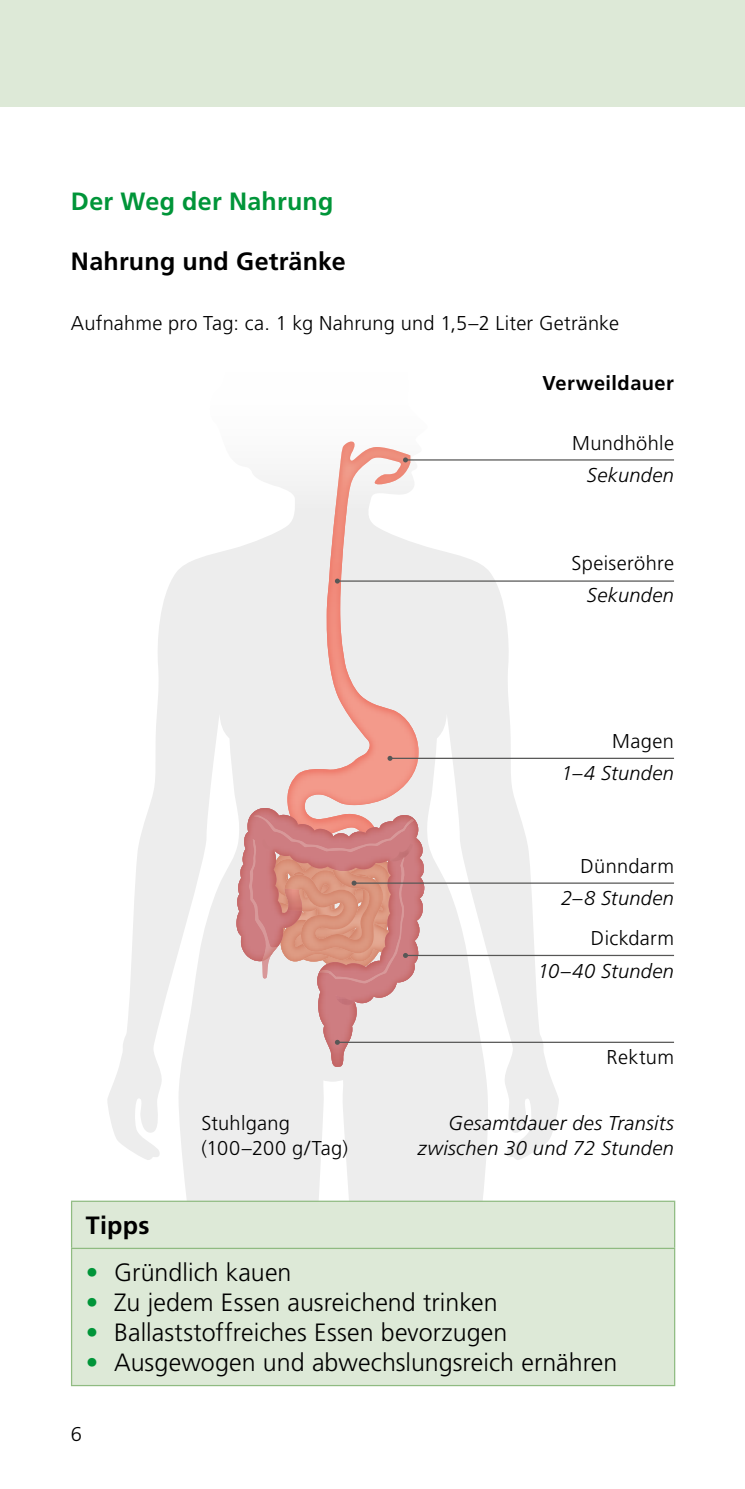
<style>
.page{position:relative;width:745px;height:1489px;background:#fff}
.page>*{position:absolute;margin:0;border:0;box-sizing:border-box;transform-origin:0 0}
.t1{font:300 25px "Frutiger LT Std";letter-spacing:.005em;color:#000}
.t2{font:700 25px "Frutiger LT Std";letter-spacing:.01em;color:#000}
.t3{font:700 25px "Frutiger LT Std";letter-spacing:.01em;color:#009539}
.t4{font:300 20px/25px "Frutiger LT Std";letter-spacing:.015em;color:#000}
.t5{font:italic 300 20px/25px "Frutiger LT Std";letter-spacing:.015em;color:#000;text-align:right}
.t6{font:700 20px "Frutiger LT Std";letter-spacing:.025em;color:#000}
.s1{color:#009539}
</style>
<div class="page">
<div style="left:0;top:0;width:744px;height:106px;background:#dde9d7"></div>
<svg style="left:107px;top:460px;width:451px;height:740px;fill:#ededed"></svg>
<img style="left:287px;top:441px;width:131px;height:360px">
<svg style="left:235px;top:801px;width:191px;height:269px;background:#e7dada"></svg>
<img style="left:301px;top:983px;width:97px;height:20px">
<img style="left:236px;top:826px;width:12px;height:135px">
<hr style="left:405px;top:459px;width:268px;height:1px;background:#575756">
<svg style="left:403px;top:457px;width:5px;height:5px"></svg>
<hr style="left:337px;top:580px;width:336px;height:1px;background:#575756">
<svg style="left:334px;top:578px;width:5px;height:5px"></svg>
<hr style="left:390px;top:757px;width:283px;height:2px;background:#575756">
<svg style="left:387px;top:755px;width:5px;height:5px"></svg>
<hr style="left:354px;top:882px;width:319px;height:1px;background:#575756">
<hr style="left:337px;top:1041px;width:336px;height:1px;background:#575756">
<svg style="left:334px;top:1039px;width:5px;height:5px"></svg>
<hr style="left:405px;top:954px;width:268px;height:2px;background:#575756">
<svg style="left:248px;top:815px;width:166px;height:168px;background:#d58e86"></svg>
<div style="left:72px;top:1201px;width:601px;height:183px;background:#dde9d7"></div>
<hr style="left:71px;top:1200px;width:603px;height:1px;background:#8fbb81">
<hr style="left:71px;top:1201px;width:1px;height:46px;background:#8fbb81">
<hr style="left:673px;top:1201px;width:1px;height:46px;background:#8fbb81">
<hr style="left:71px;top:1247px;width:603px;height:1px;background:#8fbb81">
<hr style="left:71px;top:1248px;width:1px;height:136px;background:#8fbb81">
<hr style="left:673px;top:1248px;width:1px;height:136px;background:#8fbb81">
<hr style="left:71px;top:1384px;width:603px;height:1px;background:#8fbb81">
<p class="t3" style="left:71px;top:187px;width:264px">Der Weg der Nahrung</p>
<p class="t2" style="left:71px;top:247px;width:276px">Nahrung und Getränke</p>
<p class="t4" style="left:71px;top:311px;width:549px">Aufnahme pro Tag: ca. 1 kg Nahrung und 1,5–2 Liter Getränke</p>
<p class="t6" style="left:542px;top:371px;width:133px">Verweildauer</p>
<p class="t4" style="left:571px;top:431px;width:103px">Mundhöhle</p>
<p class="t5" style="left:586px;top:463px;width:88px">Sekunden</p>
<p class="t4" style="left:571px;top:551px;width:104px">Speiseröhre</p>
<p class="t5" style="left:586px;top:583px;width:88px">Sekunden</p>
<p class="t4" style="left:612px;top:729px;width:63px">Magen</p>
<p class="t5" style="left:561px;top:761px;width:114px">1–4 Stunden</p>
<p class="t4" style="left:580px;top:853px;width:95px">Dünndarm</p>
<p class="t5" style="left:561px;top:885px;width:114px">2–8 Stunden</p>
<p class="t4" style="left:590px;top:926px;width:84px">Dickdarm</p>
<p class="t5" style="left:537px;top:958px;width:138px">10–40 Stunden</p>
<p class="t4" style="left:201px;top:1110px;width:148px">Stuhlgang (100–200 g/Tag)</p>
<p class="t4" style="left:606px;top:1045px;width:69px">Rektum</p>
<p class="t5" style="left:417px;top:1110px;width:257px">Gesamtdauer des Transits zwischen 30 und 72 Stunden</p>
<p class="t2" style="left:86px;top:1210px;width:65px">Tipps</p>
<p class="t1" style="left:86px;top:1258px;width:207px"><span class="s1">•</span> Gründlich kauen</p>
<p class="t1" style="left:86px;top:1288px;width:413px"><span class="s1">•</span> Zu jedem Essen ausreichend trinken</p>
<p class="t1" style="left:86px;top:1318px;width:423px"><span class="s1">•</span> Ballaststoffreiches Essen bevorzugen</p>
<p class="t1" style="left:86px;top:1348px;width:533px"><span class="s1">•</span> Ausgewogen und abwechslungsreich ernähren</p>
<p class="t4" style="left:71px;top:1422px;width:13px">6</p>
</div>
